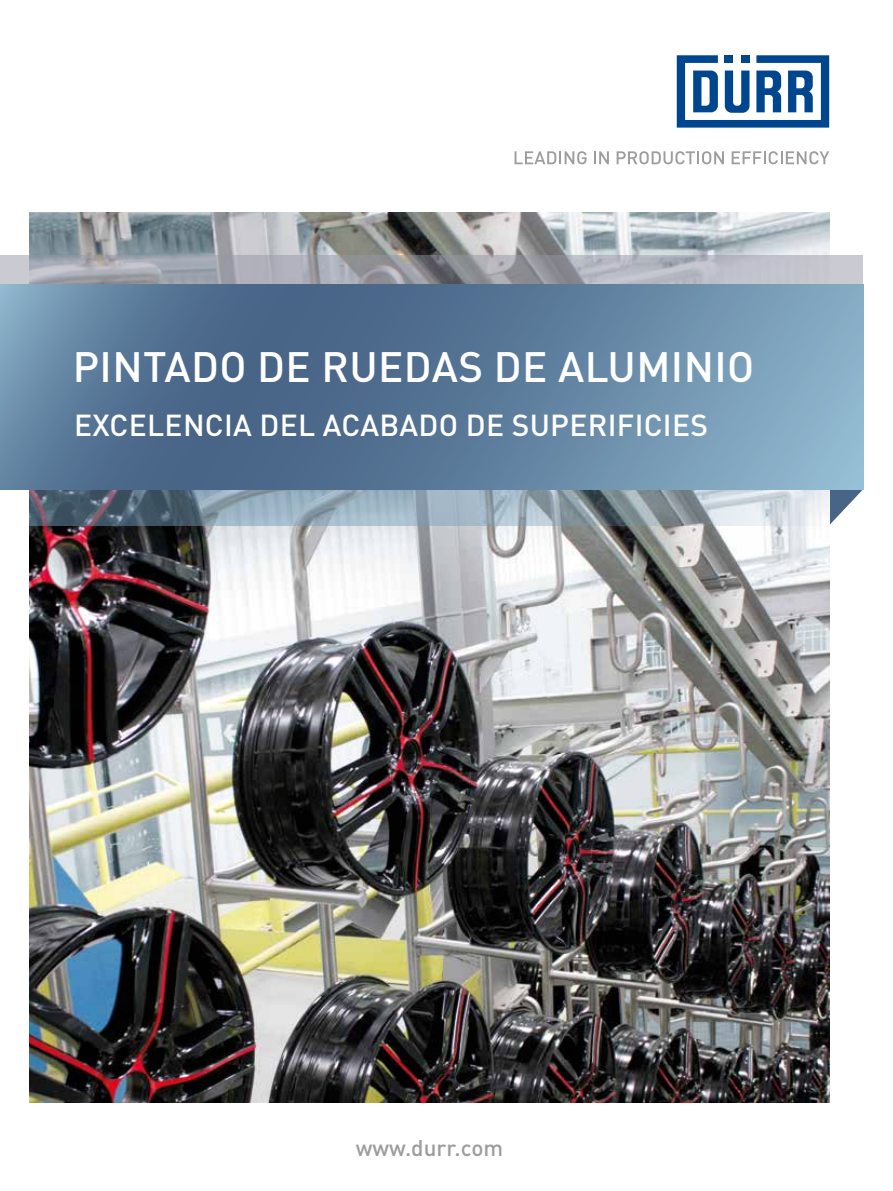
<style>
.page{position:relative;width:893px;height:1191px;background:#fff}
.page>*{position:absolute;margin:0;border:0;box-sizing:border-box;transform-origin:0 0}
.t1{font:500 42px "DIN Pro";letter-spacing:.01em;color:#fff}
.t2{font:500 30px "DIN Pro";letter-spacing:.01em;color:#fff}
.t3{font:500 22.5px "DIN Pro";color:#9d9d9c}
</style>
<div class="page">
<svg style="left:829px;top:489px;width:34px;height:36px"></svg>
<img style="left:30px;top:525px;width:799px;height:577px">
<img style="left:30px;top:213px;width:799px;height:42px">
<svg style="left:0;top:255px;width:863px;height:29px;background:#a9aab3"></svg>
<svg style="left:677px;top:55px;width:152px;height:73px"></svg>
<svg style="left:514px;top:151px;width:73px;height:13px"></svg>
<svg style="left:594px;top:151px;width:15px;height:13px"></svg>
<svg style="left:617px;top:151px;width:107px;height:13px"></svg>
<svg style="left:732px;top:151px;width:97px;height:13px"></svg>
<svg style="left:30px;top:489px;width:799px;height:36px;background:#8e9fab"></svg>
<svg style="left:0;top:284px;width:863px;height:205px;background:#6182a0"></svg>
<h1 class="t1" style="left:73px;top:332px;width:683px">PINTADO DE RUEDAS DE ALUMINIO</h1>
<p class="t2" style="left:74px;top:401px;width:635px">EXCELENCIA DEL ACABADO DE SUPERIFICIES</p>
<p class="t3" style="left:356px;top:1129px;width:149px">www.durr.com</p>
</div>
